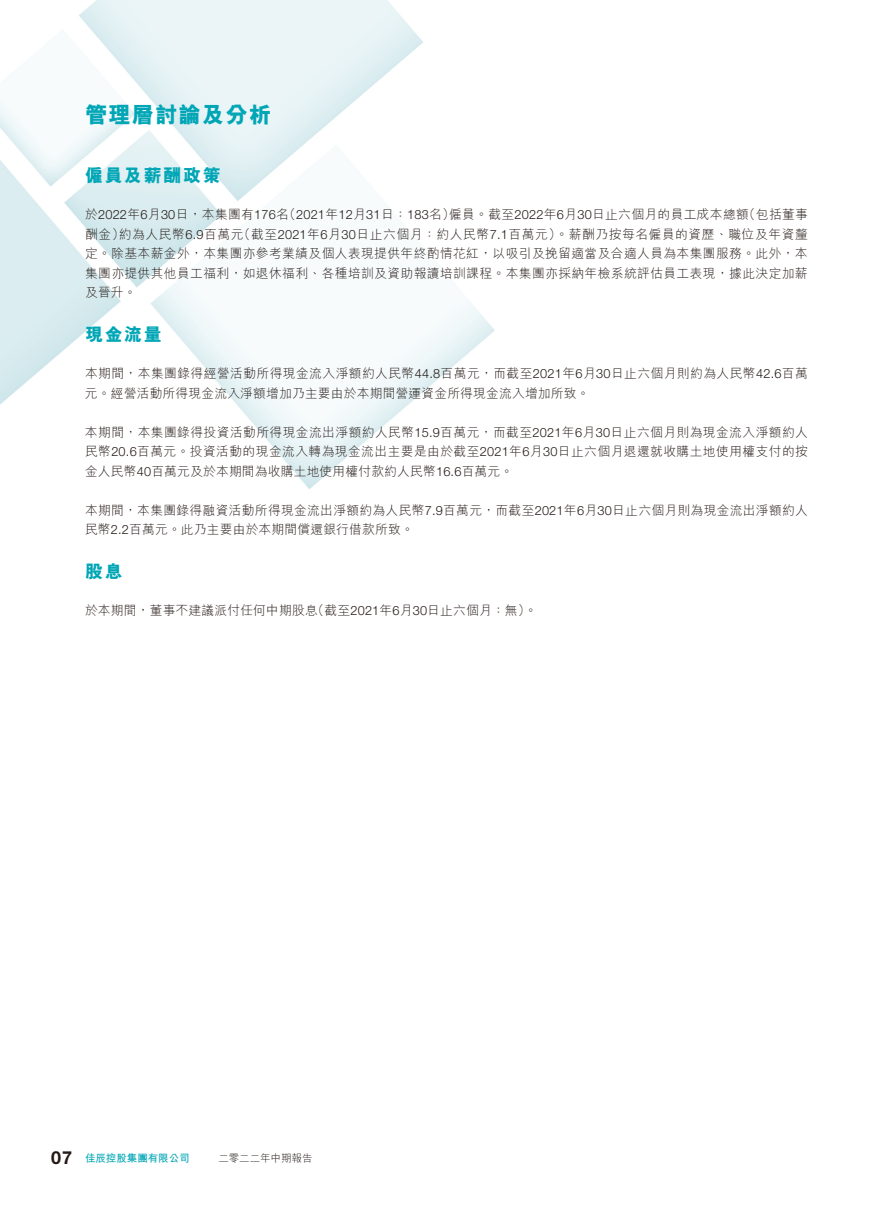
<style>
.page{position:relative;width:893px;height:1212px;background:#fff}
.page>*{position:absolute;margin:0;border:0;box-sizing:border-box;transform-origin:0 0}
.t1{font:800 22.5px "M Hei HK";letter-spacing:.04em;color:#00a6b6}
.t2{font:800 18px "M Hei HK";letter-spacing:.09em;color:#00a6b6}
.t3{font:700 18px "Helvetica Neue LT Std";color:#231916}
.t4{font:300 12.75px/19.5px "M Hei HK";letter-spacing:.03em;color:#231916}
.t5{font:300 12.75px "Helvetica Neue LT Std";letter-spacing:.015em;color:#231916}
.t6{font:700 10.5px "M Hei HK";letter-spacing:-.005em;color:#00a6b6}
.t7{font:300 10.5px "M Hei HK";letter-spacing:-.005em;color:#231916}
.s1{font-family:"M Hei HK"}
.s2{font-family:"Helvetica Neue LT Std"}
</style>
<div class="page">
<img style="left:0;top:0;width:495px;height:489px">
<h1 class="t1" style="left:85px;top:104px;width:188px">管理層討論及分析</h1>
<h2 class="t2" style="left:85px;top:166px;width:137px">僱員及薪酬政策</h2>
<p class="t5" style="left:85px;top:207px;width:371px"><span class="s1">於</span>2022<span class="s1">年 月</span>6 30<span class="s1">日，本集團有</span>176 <span class="s1">（名</span> 2021<span class="s1">年</span>12<span class="s1">月</span>31<span class="s1">日：</span>183<span class="s1">名）</span></p>
<p class="t4" style="left:238px;top:224px;width:572px">（截至<span class="s2">2021</span>年<span class="s2">6</span>月<span class="s2">30</span>日止六個月：約人民幣<span class="s2">7.1</span>百萬元）。薪酬乃按每名僱員的資歷、職位及年資釐</p>
<p class="t4" style="left:743px;top:205px;width:67px">（包括董事</p>
<p class="t4" style="left:449px;top:205px;width:301px">僱員。截至<span class="s2">2022</span>年 月<span class="s2">6 30</span>日止六個月的員工成本總額</p>
<p class="t4" style="left:85px;top:224px;width:724px">酬金）<br>定。除基本薪金外，本集團亦參考業績及個人表現提供年終酌情花紅，以吸引及挽留適當及合適人員為本集團服務。此外，本集團亦提供其他員工福利，如退休福利、各種培訓及資助報讀培訓課程。本集團亦採納年檢系統評估員工表現，據此決定加薪及晉升。</p>
<h2 class="t2" style="left:85px;top:325px;width:78px">現金流量</h2>
<p class="t4" style="left:85px;top:364px;width:724px">本期間，本集團錄得經營活動所得現金流入淨額約人民幣<span class="s2">44.8</span>百萬元，而截至<span class="s2">2021</span>年 月<span class="s2">6 30</span>日止六個月則約為人民幣<span class="s2">42.6</span>百萬元。經營活動所得現金流入淨額增加乃主要由於本期間營運資金所得現金流入增加所致。</p>
<p class="t4" style="left:85px;top:422px;width:724px;text-align:justify">本期間，本集團錄得投資活動所得現金流出淨額約人民幣<span class="s2">15.9</span>百萬元，而截至<span class="s2">2021</span>年 月<span class="s2">6 30</span>日止六個月則為現金流入淨額約人民幣<span class="s2">20.6</span>百萬元。投資活動的現金流入轉為現金流出主要是由於截至<span class="s2">2021</span>年 月<span class="s2">6 30</span>日止六個月退還就收購土地使用權支付的按金人民幣<span class="s2">40</span>百萬元及於本期間為收購土地使用權付款約人民幣<span class="s2">16.6</span>百萬元。</p>
<p class="t4" style="left:85px;top:500px;width:724px">本期間，本集團錄得融資活動所得現金流出淨額約為人民幣<span class="s2">7.9</span>百萬元，而截至<span class="s2">2021</span>年 月<span class="s2">6 30</span>日止六個月則為現金流出淨額約人民幣<span class="s2">2.2</span>百萬元。此乃主要由於本期間償還銀行借款所致。</p>
<h2 class="t2" style="left:85px;top:562px;width:39px">股息</h2>
<p class="t4" style="left:312px;top:601px;width:227px">（截至<span class="s2">2021</span>年月<span class="s2">6 30</span>日止六個月：無。(</p>
<p class="t4" style="left:119px;top:224px;width:126px">約為人民幣<span class="s2">6.9</span>百萬元</p>
<p class="t4" style="left:85px;top:601px;width:234px">於本期間，董事不建議派付任何中期股息</p>
<h2 class="t3" style="left:51px;top:1147px;width:22px">07</h2>
<p class="t6" style="left:85px;top:1151px;width:106px">佳辰控股集團有限公司</p>
<p class="t7" style="left:218px;top:1153px;width:96px">二零二二年中期報告</p>
</div>
